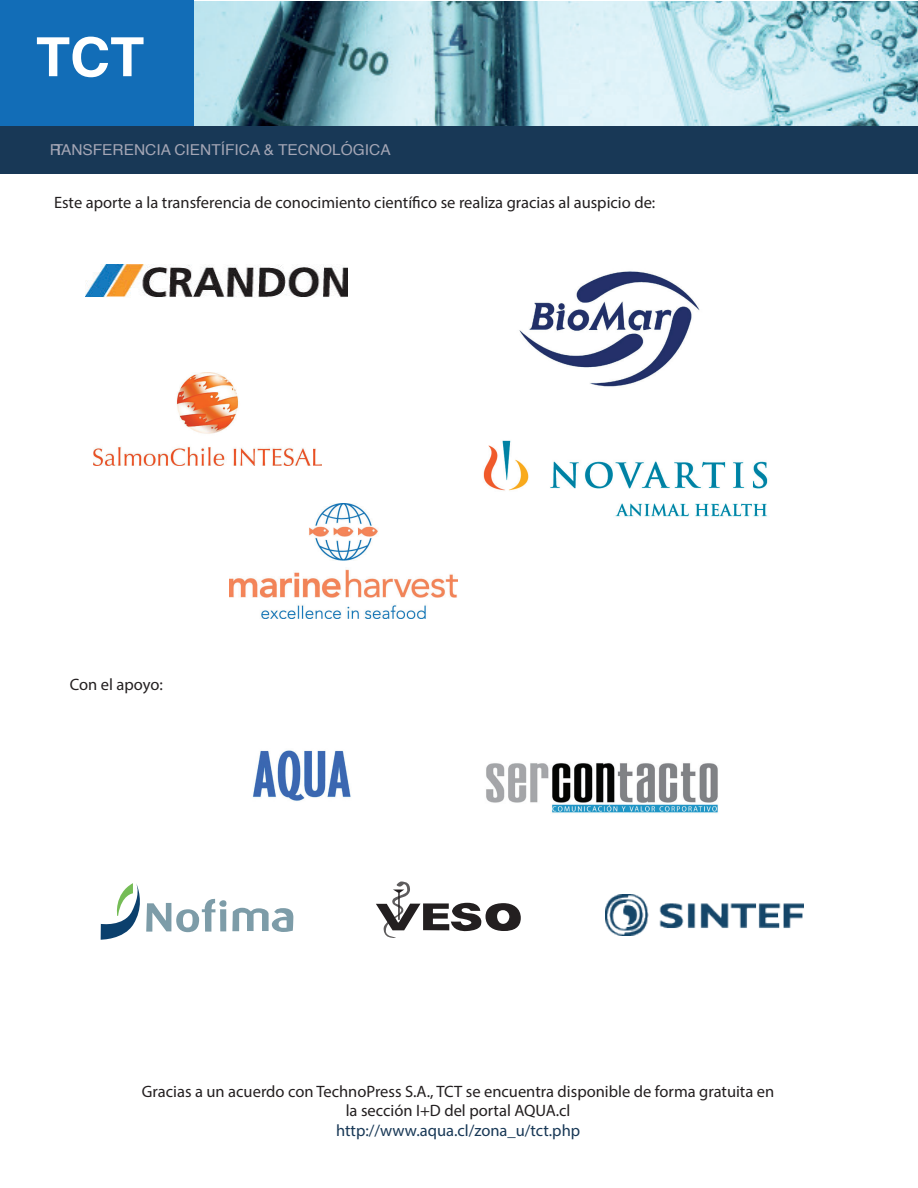
<style>
.page{position:relative;width:918px;height:1188px;background:#fff}
.page>*{position:absolute;margin:0;border:0;box-sizing:border-box;transform-origin:0 0}
.t1{font:700 54px "Helvetica";color:#fff}
.t2{font:16.5px/19.8px "Myriad Pro";color:#231f20;text-align:center}
.t3{font:16.5px "Myriad Pro";color:#183856}
.t4{font:15px "Helvetica";color:#a4a6b5}
</style>
<div class="page">
<img style="left:194px;top:1px;width:724px;height:125px">
<div style="left:0;top:0;width:194px;height:127px;background:#126db7"></div>
<div style="left:0;top:126px;width:918px;height:48px;background:#183856"></div>
<img style="left:519px;top:271px;width:181px;height:116px">
<img style="left:85px;top:265px;width:262px;height:32px">
<img style="left:230px;top:503px;width:228px;height:116px">
<img style="left:94px;top:373px;width:228px;height:92px">
<img style="left:252px;top:750px;width:99px;height:51px">
<img style="left:486px;top:763px;width:232px;height:50px">
<svg style="left:376px;top:881px;width:145px;height:57px"></svg>
<svg style="left:101px;top:883px;width:114px;height:57px"></svg>
<div style="left:220px;top:909px;width:6px;height:22px;background:#7d9ca8"></div>
<div style="left:219px;top:900px;width:7px;height:7px;background:#7d9ca8;border-radius:50%"></div>
<svg style="left:232px;top:908px;width:61px;height:24px"></svg>
<img style="left:605px;top:894px;width:199px;height:41px">
<img style="left:483px;top:440px;width:285px;height:77px">
<h1 class="t1" style="left:36px;top:14px;width:110px">TCT</h1>
<p class="t4" style="left:50px;top:138px;width:342px">RANSFERENCIA CIENTÍFICA &amp; TECNOLÓGICA</p>
<p class="t4" style="left:54px;top:138px;width:11px">T</p>
<p class="t2" style="left:54px;top:192px;width:603px">Este aporte a la transferencia de conocimiento científico se realiza gracias al auspicio de:</p>
<p class="t2" style="left:70px;top:674px;width:95px">Con el apoyo:</p>
<p class="t2" style="left:142px;top:1081px;width:634px">Gracias a un acuerdo con TechnoPress S.A., TCT se encuentra disponible de forma gratuita en la sección I+D del portal AQUA.cl</p>
<p class="t3" style="left:336px;top:1121px;width:246px">http://www.aqua.cl/zona_u/tct.php</p>
</div>
